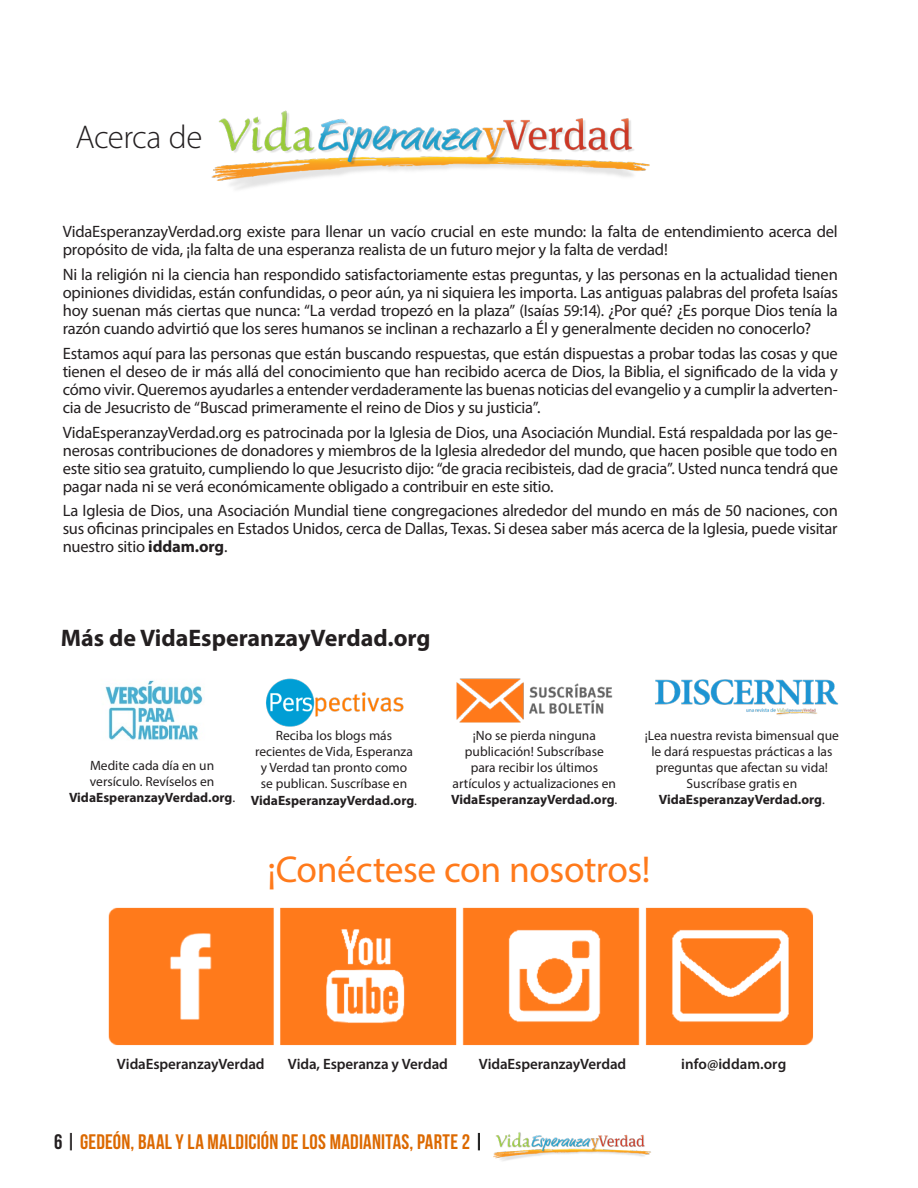
<style>
.page{position:relative;width:918px;height:1188px;background:#fff}
.page>*{position:absolute;margin:0;border:0;box-sizing:border-box;transform-origin:0 0}
.t1{font:37.5px "Myriad Pro";letter-spacing:-.015em;color:#ff7a1b}
.t2{font:300 33px "Myriad Pro";letter-spacing:-.02em;color:#231f20}
.t3{font:700 24px "Myriad Pro";color:#231f20}
.t4{font:21px "Bebas Neue";letter-spacing:.015em;color:#dc6900}
.t5{font:16.5px/18px "Myriad Pro";letter-spacing:-.015em;color:#231f20;text-align:justify}
.t6{font:600 15px "Myriad Pro";letter-spacing:-.005em;color:#231f20}
.t7{font:13.5px/16.2px "Myriad Pro";color:#231f20;text-align:center}
.t8{font:700 13.5px "Myriad Pro";color:#231f20}
.s1{font-weight:700}
.s2{font-weight:400}
.s3{color:#231f20}
.s4{color:#000}
</style>
<div class="page">
<img style="left:493px;top:1132px;width:158px;height:29px">
<img style="left:211px;top:110px;width:439px;height:80px">
<img style="left:654px;top:679px;width:185px;height:36px">
<img style="left:105px;top:680px;width:98px;height:60px">
<img style="left:457px;top:678px;width:156px;height:45px">
<img style="left:266px;top:678px;width:138px;height:49px">
<img style="left:108px;top:907px;width:705px;height:139px">
<p class="t2" style="left:76px;top:118px;width:128px">Acerca de</p>
<p class="t5" style="left:63px;top:223px;width:777px">VidaEsperanzayVerdad.org existe para llenar un vacío crucial en este mundo: la falta de entendimiento acerca del propósito de vida, ¡la falta de una esperanza realista de un futuro mejor y la falta de verdad!</p>
<p class="t5" style="left:63px;top:265px;width:777px">Ni la religión ni la ciencia han respondido satisfactoriamente estas preguntas, y las personas en la actualidad tienen opiniones divididas, están confundidas, o peor aún, ya ni siquiera les importa. Las antiguas palabras del profeta Isaías hoy suenan más ciertas que nunca: “La verdad tropezó en la plaza” (Isaías 59:14). ¿Por qué? ¿Es porque Dios tenía la razón cuando advirtió que los seres humanos se inclinan a rechazarlo a Él y generalmente deciden no conocerlo?</p>
<p class="t5" style="left:63px;top:344px;width:777px">Estamos aquí para las personas que están buscando respuestas, que están dispuestas a probar todas las cosas y que tienen el deseo de ir más allá del conocimiento que han recibido acerca de Dios, la Biblia, el significado de la vida y cómo vivir. Queremos ayudarles a entender verdaderamente las buenas noticias del evangelio y a cumplir la adverten&shy;cia de Jesucristo de “Buscad primeramente el reino de Dios y su justicia”.</p>
<p class="t5" style="left:63px;top:423px;width:777px">VidaEsperanzayVerdad.org es patrocinada por la Iglesia de Dios, una Asociación Mundial. Está respaldada por las ge&shy;nerosas contribuciones de donadores y miembros de la Iglesia alrededor del mundo, que hacen posible que todo en este sitio sea gratuito, cumpliendo lo que Jesucristo dijo: “de gracia recibisteis, dad de gracia”. Usted nunca tendrá que pagar nada ni se verá económicamente obligado a contribuir en este sitio.</p>
<p class="t5" style="left:63px;top:502px;width:777px">La Iglesia de Dios, una Asociación Mundial tiene congregaciones alrededor del mundo en más de 50 naciones, con sus oficinas principales en Estados Unidos, cerca de Dallas, Texas. Si desea saber más acerca de la Iglesia, puede visitar nuestro sitio <span class="s1">iddam.org</span>.</p>
<p class="t3" style="left:61px;top:622px;width:371px">Más de VidaEsperanzayVerdad.org</p>
<p class="t7" style="left:69px;top:757px;width:168px">Medite cada día en un versículo. Revíselos en<br><span class="s1">VidaEsperanzayVerdad.org</span>.</p>
<p class="t7" style="left:251px;top:727px;width:168px">Reciba los blogs más recientes de Vida, Esperanza y Verdad tan pronto como<br>se publican. Suscríbase en<br><span class="s1">VidaEsperanzayVerdad.org</span>.</p>
<p class="t7" style="left:451px;top:727px;width:168px">¡No se pierda ninguna publicación! Subscríbase para recibir los últimos artículos y actualizaciones en<br><span class="s1">VidaEsperanzayVerdad.org</span>.</p>
<p class="t7" style="left:645px;top:727px;width:196px">¡Lea nuestra revista bimensual que le dará respuestas prácticas a las preguntas que afectan su vida!<br>Suscríbase gratis en</p>
<p class="t8" style="left:659px;top:791px;width:168px">VidaEsperanzayVerdad.org<span class="s2">.</span></p>
<p class="t1" style="left:267px;top:846px;width:385px">¡Conéctese con nosotros!</p>
<p class="t6" style="left:117px;top:1054px;width:149px">VidaEsperanzayVerdad</p>
<p class="t6" style="left:288px;top:1054px;width:162px">Vida, Esperanza y Verdad</p>
<p class="t6" style="left:479px;top:1054px;width:149px">VidaEsperanzayVerdad</p>
<p class="t6" style="left:681px;top:1054px;width:106px">info@iddam.org</p>
<p class="t4" style="left:54px;top:1130px;width:432px"><span class="s3">6 |</span> GEDEÓN, BAAL Y LA MALDICIÓN DE LOS MADIANITAS, PARTE 2 <span class="s4">|</span></p>
</div>
